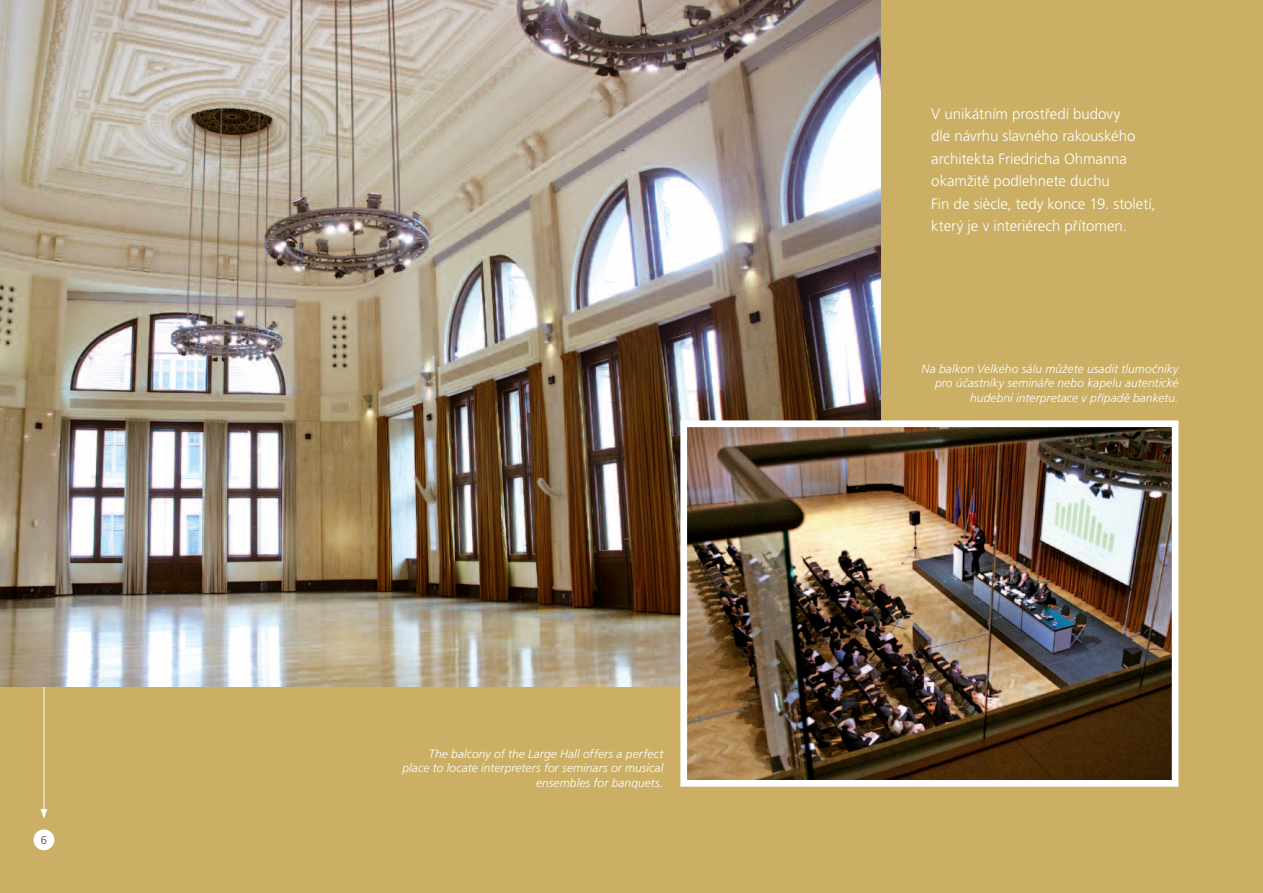
<style>
.page{position:relative;width:1263px;height:893px;background:#caaf64}
.page>*{position:absolute;margin:0;border:0;box-sizing:border-box;transform-origin:0 0}
.t1{font:300 15px/22.5px "Frutiger CE";color:#fff}
.t2{font:italic 300 12px/14.4px "Frutiger CE";letter-spacing:.005em;color:#fff;text-align:right}
.t3{font:300 11.25px "Frutiger CE";color:#464347}
</style>
<div class="page">
<div style="left:34px;top:829px;width:20px;height:21px;background:#fff;border-radius:50%"></div>
<hr style="left:44px;top:0;width:1px;height:811px;background:#fff">
<svg style="left:40px;top:809px;width:7px;height:10px"></svg>
<img style="left:0;top:0;width:880px;height:686px">
<img style="left:688px;top:428px;width:482px;height:351px">
<div style="left:680px;top:420px;width:498px;height:367px;border:7px solid #fff"></div>
<p class="t3" style="left:41px;top:834px;width:8px">6</p>
<p class="t2" style="left:402px;top:746px;width:262px">The balcony of the Large Hall offers a perfect place to locate interpreters for seminars or musical ensembles for banquets.</p>
<p class="t1" style="left:931px;top:102px;width:226px">V unikátním prostředí budovy<br>dle návrhu slavného rakouského architekta Friedricha Ohmanna okamžitě podlehnete duchu<br>Fin de siècle, tedy konce 19. století, který je v interiérech přítomen.</p>
<p class="t2" style="left:921px;top:362px;width:258px">Na balkon Velkého sálu můžete usadit tlumočníky pro účastníky semináře nebo kapelu autentické hudební interpretace v případě banketu.</p>
</div>
